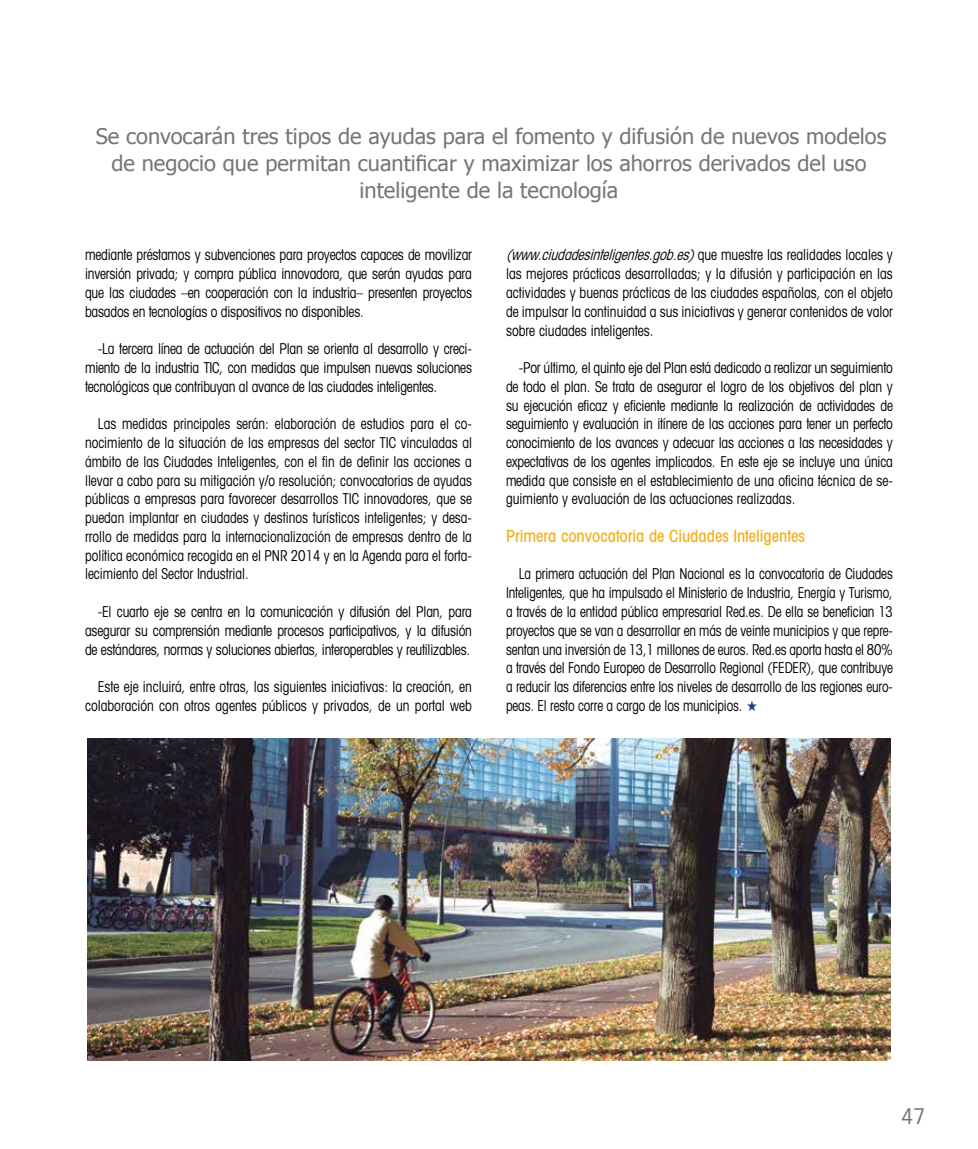
<style>
.page{position:relative;width:978px;height:1149px;background:#fff}
.page>*{position:absolute;margin:0;border:0;box-sizing:border-box;transform-origin:0 0}
.t1{font:condensed 21.75px "Avant Garde";color:#727874}
.t2{font:21.3px/27px "Tahoma";color:#727874;text-align:center}
.t3{font:500 condensed 16.8px "Avant Garde";color:#f6b01a}
.t4{font:condensed 15px/18.8px "Avant Garde";color:#000;text-align:justify;scale:.9 1}
.t5{font:condensed 15px/18.8px "Avant Garde";color:#000;text-align:justify;scale:.89 1}
.t6{font:condensed 15px/18.8px "Avant Garde";color:#000;text-align:justify;scale:.88 1}
.s1{font-style:italic}
.s2{color:#183f75}
</style>
<div class="page">
<img style="left:87px;top:738px;width:804px;height:322px">
<h2 class="t2" style="left:96px;top:122px;width:792px">Se convocarán tres tipos de ayudas para el fomento y difusión de nuevos modelos de negocio que permitan cuantificar y maximizar los ahorros derivados del uso inteligente de la tecnología</h2>
<p class="t4" style="left:85px;top:245px;width:431px">mediante préstamos y subvenciones para proyectos capaces de movilizar inversión privada; y compra pública innovadora, que serán ayudas para que las ciudades –en cooperación con la industria– presenten proyectos basados en tecnologías o dispositivos no disponibles.</p>
<p class="t4" style="left:85px;top:339px;width:431px;text-indent:13px">-La tercera línea de actuación del Plan se orienta al desarrollo y creci&shy;miento de la industria TIC, con medidas que impulsen nuevas soluciones tecnológicas que contribuyan al avance de las ciudades inteligentes.</p>
<p class="t5" style="left:85px;top:414px;width:436px;text-indent:13px">Las medidas principales serán: elaboración de estudios para el co&shy;nocimiento de la situación de las empresas del sector TIC vinculadas al ámbito de las Ciudades Inteligentes, con el fin de definir las acciones a llevar a cabo para su mitigación y/o resolución; convocatorias de ayudas públicas a empresas para favorecer desarrollos TIC innovadores, que se puedan implantar en ciudades y destinos turísticos inteligentes; y desa&shy;rrollo de medidas para la internacionalización de empresas dentro de la política económica recogida en el PNR 2014 y en la Agenda para el forta&shy;lecimiento del Sector Industrial.</p>
<p class="t4" style="left:85px;top:601px;width:431px;text-indent:13px">-El cuarto eje se centra en la comunicación y difusión del Plan, para asegurar su comprensión mediante procesos participativos, y la difusión de estándares, normas y soluciones abiertas, interoperables y reutilizables.</p>
<p class="t4" style="left:85px;top:676px;width:431px;text-align:right">Este eje incluirá, entre otras, las siguientes iniciativas: la creación, en colaboración con otros agentes públicos y privados, de un portal web</p>
<p class="t4" style="left:506px;top:245px;width:431px"><span class="s1">(www.ciudadesinteligentes.gob.es)</span>q u e m u e s t r e l a s r e a l i d a d e s l o c a l e s y las mejores prácticas desarrolladas; y la difusión y participación en las actividades y buenas prácticas de las ciudades españolas, con el objeto de impulsar la continuidad a sus iniciativas y generar contenidos de valor sobre ciudades inteligentes.</p>
<p class="t4" style="left:506px;top:358px;width:431px;text-indent:13px">-Por último, el quinto eje del Plan está dedicado a realizar un seguimiento de todo el plan. Se trata de asegurar el logro de los objetivos del plan y su ejecución eficaz y eficiente mediante la realización de actividades de seguimiento y evaluación in itínere de las acciones para tener un perfecto conocimiento de los avances y adecuar las acciones a las necesidades y expectativas de los agentes implicados. En este eje se incluye una única medida que consiste en el establecimiento de una oficina técnica de se&shy;guimiento y evaluación de las actuaciones realizadas.</p>
<p class="t3" style="left:506px;top:525px;width:300px">Primera convocatoria de Ciudades Inteligentes</p>
<p class="t6" style="left:506px;top:564px;width:441px;text-indent:13px">La primera actuación del Plan Nacional es la convocatoria de Ciudades Inteligentes, que ha impulsado el Ministerio de Industria, Energía y Turismo, a través de la entidad pública empresarial Red.es. De ella se benefician 13 proyectos que se van a desarrollar en más de veinte municipios y que repre&shy;sentan una inversión de 13,1 millones de euros. Red.es aporta hasta el 80% a través del Fondo Europeo de Desarrollo Regional (FEDER), que contribuye a reducir las diferencias entre los niveles de desarrollo de las regiones euro&shy;peas. El resto corre a cargo de los municipios. <span class="s2">★</span></p>
<h1 class="t1" style="left:901px;top:1101px;width:26px">47</h1>
</div>
